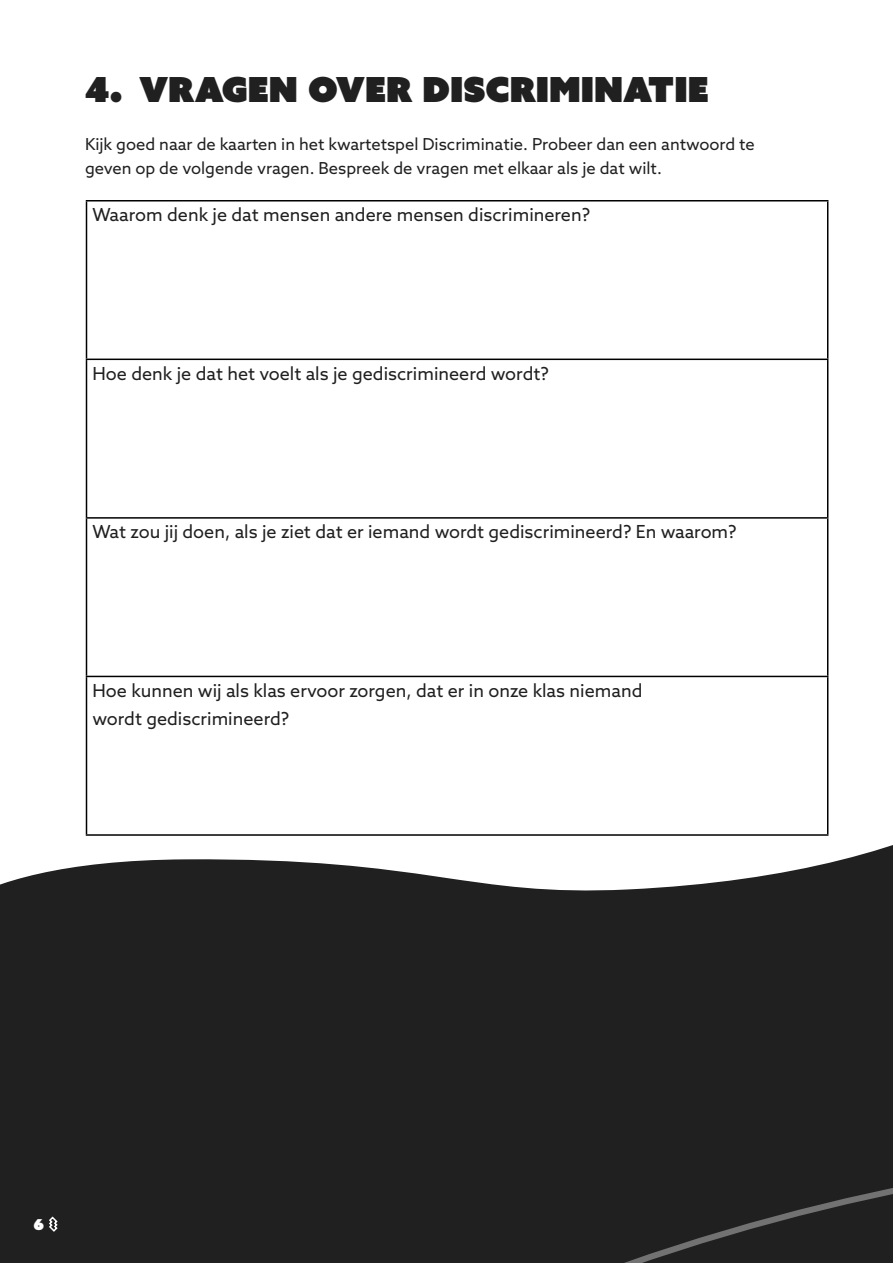
<style>
.page{position:relative;width:893px;height:1263px;background:#fff}
.page>*{position:absolute;margin:0;border:0;box-sizing:border-box;transform-origin:0 0}
.t1{font:34.5px "Azo Sans Uber";color:#202020}
.t2{font:18px/28.5px "Azo Sans";color:#202020}
.t3{font:16.5px/24px "Azo Sans";color:#202020}
.t4{font:15px "Azo Sans Uber";color:#fff}
.s1{font-size:16.5px}
</style>
<div class="page">
<svg style="left:0;top:705px;width:893px;height:558px;fill:#202020"></svg>
<hr style="left:86px;top:200px;width:742px;height:1px;background:#000">
<hr style="left:86px;top:201px;width:1px;height:158px;background:#000">
<hr style="left:827px;top:201px;width:1px;height:158px;background:#000">
<hr style="left:86px;top:359px;width:742px;height:1px;background:#000">
<hr style="left:86px;top:360px;width:1px;height:157px;background:#000">
<hr style="left:827px;top:360px;width:1px;height:157px;background:#000">
<hr style="left:86px;top:517px;width:742px;height:2px;background:#000">
<hr style="left:86px;top:519px;width:1px;height:157px;background:#000">
<hr style="left:827px;top:519px;width:1px;height:157px;background:#000">
<hr style="left:86px;top:676px;width:742px;height:1px;background:#000">
<hr style="left:86px;top:677px;width:1px;height:157px;background:#000">
<hr style="left:827px;top:677px;width:1px;height:157px;background:#000">
<hr style="left:86px;top:834px;width:742px;height:2px;background:#000">
<div style="left:566px;top:1076px;width:327px;height:187px;background:#202020"></div>
<h1 class="t1" style="left:85px;top:66px;width:625px">4. VRAGEN OVER DISCRIMINATIE</h1>
<p class="t3" style="left:85px;top:132px;width:671px">Kijk goed naar de kaarten in het kwartetspel Discriminatie. Probeer dan een antwoord te geven op de volgende vragen. Bespreek de vragen met elkaar als je dat wilt.</p>
<p class="t2" style="left:92px;top:200px;width:499px">Waarom denk je dat mensen andere mensen discrimineren?</p>
<p class="t2" style="left:92px;top:359px;width:458px">Hoe denk je dat het voelt als je gediscrimineerd wordt?</p>
<p class="t2" style="left:92px;top:517px;width:646px">Wat zou jij doen, als je ziet dat er iemand wordt gediscrimineerd? En waarom?</p>
<p class="t2" style="left:92px;top:676px;width:551px">Hoe kunnen wij als klas ervoor zorgen, dat er in onze klas niemand wordt gediscrimineerd?</p>
<p class="t4" style="left:34px;top:1215px;width:26px">6 <span class="s1">•</span></p>
</div>
